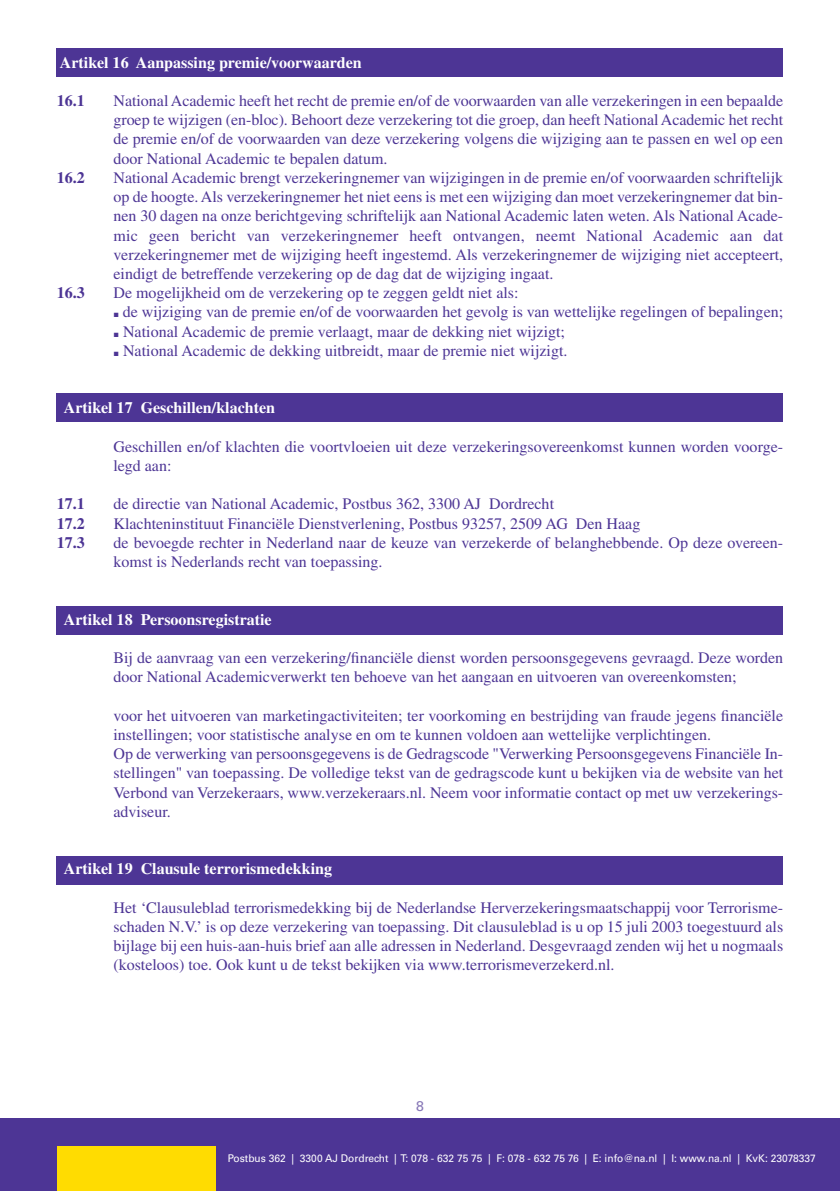
<style>
.page{position:relative;width:840px;height:1191px;background:#fff}
.page>*{position:absolute;margin:0;border:0;box-sizing:border-box;transform-origin:0 0}
.t1{font:16px/19.2px "Times LT Std";color:#4d3595}
.t2{font:700 16px "Times LT Std";color:#fff}
.t3{font:700 16px "Times LT Std";color:#4d3595}
.t4{font:14px "Univers LT Std";color:#8676b6}
.t5{font:10.6px "Univers LT Std";color:#fff;scale:.96 1}
</style>
<div class="page">
<div style="left:57px;top:393px;width:725px;height:29px;background:#4d3595"></div>
<div style="left:57px;top:606px;width:725px;height:28px;background:#4d3595"></div>
<div style="left:57px;top:856px;width:725px;height:28px;background:#4d3595"></div>
<div style="left:0;top:1118px;width:839px;height:73px;background:#4d3595"></div>
<div style="left:57px;top:1146px;width:159px;height:45px;background:#ffdc01"></div>
<div style="left:57px;top:49px;width:725px;height:28px;background:#4d3595"></div>
<p class="t2" style="left:60px;top:57px;width:303px">Artikel 16 Aanpassing premie/voorwaarden</p>
<p class="t3" style="left:57px;top:95px;width:29px">16.1</p>
<p class="t1" style="left:113px;top:93px;width:670px;text-align:justify">National Academic heeft het recht de premie en/of de voorwaarden van alle verzekeringen in een bepaalde groep te wijzigen (en-bloc). Behoort deze verzekering tot die groep, dan heeft National Academic het recht de premie en/of de voorwaarden van deze verzekering volgens die wijziging aan te passen en wel op een door National Academic te bepalen datum.</p>
<p class="t3" style="left:57px;top:172px;width:29px">16.2</p>
<p class="t1" style="left:113px;top:170px;width:670px;text-align:justify">National Academic brengt verzekeringnemer van wijzigingen in de premie en/of voorwaarden schriftelijk op de hoogte. Als verzekeringnemer het niet eens is met een wijziging dan moet verzekeringnemer dat bin&shy;nen 30 dagen na onze berichtgeving schriftelijk aan National Academic laten weten. Als National Acade&shy;mic geen bericht van verzekeringnemer heeft ontvangen, neemt National Academic aan dat verzekeringnemer met de wijziging heeft ingestemd. Als verzekeringnemer de wijziging niet accepteert, eindigt de betreffende verzekering op de dag dat de wijziging ingaat.</p>
<p class="t3" style="left:57px;top:287px;width:29px">16.3</p>
<p class="t1" style="left:113px;top:285px;width:406px">De mogelijkheid om de verzekering op te zeggen geldt niet als:</p>
<p class="t1" style="left:113px;top:304px;width:670px">▪ de wijziging van de premie en/of de voorwaarden het gevolg is van wettelijke regelingen of bepalingen;</p>
<p class="t1" style="left:113px;top:323px;width:453px">▪ National Academic de premie verlaagt, maar de dekking niet wijzigt;</p>
<p class="t1" style="left:113px;top:342px;width:455px">▪ National Academic de dekking uitbreidt, maar de premie niet wijzigt.</p>
<p class="t2" style="left:64px;top:402px;width:212px">Artikel 17 Geschillen/klachten</p>
<p class="t1" style="left:113px;top:438px;width:671px">Geschillen en/of klachten die voortvloeien uit deze verzekeringsovereenkomst kunnen worden voorge&shy;legd aan:</p>
<p class="t3" style="left:57px;top:498px;width:29px">17.1</p>
<p class="t1" style="left:113px;top:496px;width:442px">de directie van National Academic, Postbus 362, 3300 AJ Dordrecht</p>
<p class="t3" style="left:57px;top:518px;width:29px">17.2</p>
<p class="t1" style="left:113px;top:515px;width:528px">Klachteninstituut Financiële Dienstverlening, Postbus 93257, 2509 AG Den Haag</p>
<p class="t3" style="left:57px;top:537px;width:29px">17.3</p>
<p class="t1" style="left:113px;top:534px;width:670px">de bevoegde rechter in Nederland naar de keuze van verzekerde of belanghebbende. Op deze overeen&shy;komst is Nederlands recht van toepassing.</p>
<p class="t2" style="left:64px;top:614px;width:209px">Artikel 18 Persoonsregistratie</p>
<p class="t1" style="left:113px;top:650px;width:670px">Bij de aanvraag van een verzekering/financiële dienst worden persoonsgegevens gevraagd. Deze worden door National Academicverwerkt ten behoeve van het aangaan en uitvoeren van overeenkomsten;</p>
<p class="t1" style="left:113px;top:707px;width:671px">voor het uitvoeren van marketingactiviteiten; ter voorkoming en bestrijding van fraude jegens financiële instellingen; voor statistische analyse en om te kunnen voldoen aan wettelijke verplichtingen.<br>Op de verwerking van persoonsgegevens is de Gedragscode "Verwerking Persoonsgegevens Financiële In&shy;stellingen" van toepassing. De volledige tekst van de gedragscode kunt u bekijken via de website van het Verbond van Verzekeraars, www.verzekeraars.nl. Neem voor informatie contact op met uw verzekerings&shy;adviseur.</p>
<p class="t2" style="left:64px;top:863px;width:269px">Artikel 19 Clausule terrorismedekking</p>
<p class="t1" style="left:113px;top:899px;width:671px;text-align:justify">Het ‘Clausuleblad terrorismedekking bij de Nederlandse Herverzekeringsmaatschappij voor Terrorisme&shy;schaden N.V.’ is op deze verzekering van toepassing. Dit clausuleblad is u op 15 juli 2003 toegestuurd als bijlage bij een huis-aan-huis brief aan alle adressen in Nederland. Desgevraagd zenden wij het u nogmaals (kosteloos) toe. Ook kunt u de tekst bekijken via www.terrorismeverzekerd.nl.</p>
<p class="t4" style="left:416px;top:1098px;width:9px">8</p>
<p class="t5" style="left:227px;top:1152px;width:614px">Postbus 362 | 3300 AJ Dordrecht | T: 078 - 632 75 75 | F: 078 - 632 75 76 | E: info@na.nl | I: www.na.nl | KvK: 23078337</p>
</div>
